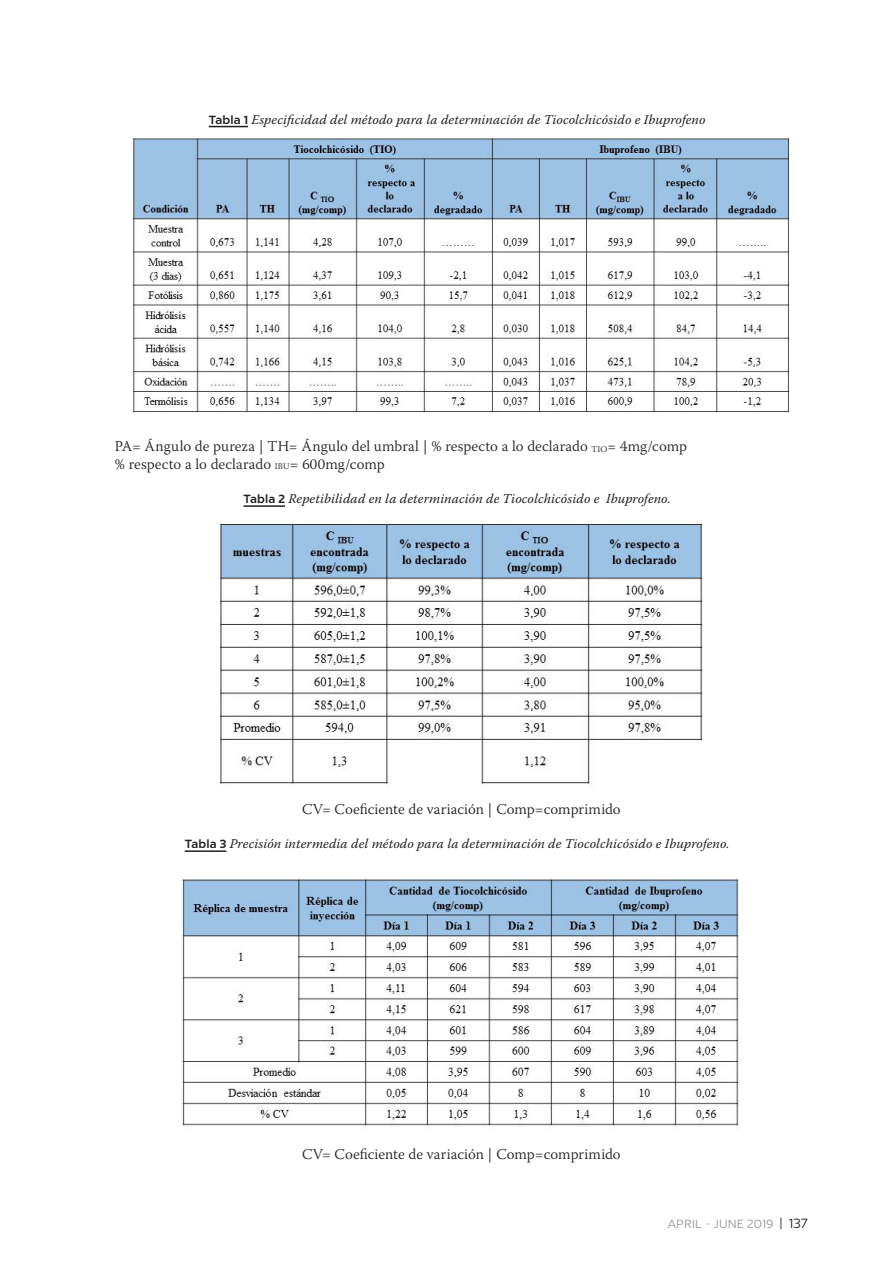
<style>
.page{position:relative;width:893px;height:1263px;background:#fff}
.page>*{position:absolute;margin:0;border:0;box-sizing:border-box;transform-origin:0 0}
.t1{font:300 15px/17.2px "Warnock Pro";letter-spacing:.005em;color:#231f20}
.t2{font:italic 13.5px "Warnock Pro";letter-spacing:.01em;color:#231f20}
.t3{font:12px "Liszt FY";letter-spacing:.01em;color:#939598}
.s1{font-family:"Liszt FY";font-weight:700;font-style:normal;font-size:12px}
.s2{font-size:8.7px}
.s3{font-size:13.5px;color:#231f20}
</style>
<div class="page">
<hr style="left:209px;top:126px;width:39px;height:1px;background:#231f20">
<hr style="left:243px;top:505px;width:42px;height:2px;background:#231f20">
<hr style="left:185px;top:850px;width:41px;height:2px;background:#231f20">
<img style="left:132px;top:137px;width:659px;height:276px">
<img style="left:219px;top:520px;width:484px;height:266px">
<img style="left:181px;top:879px;width:559px;height:250px">
<p class="t2" style="left:209px;top:111px;width:498px"><span class="s1">Tabla 1</span> Especificidad del método para la determinación de Tiocolchicósido e Ibuprofeno</p>
<p class="t1" style="left:115px;top:437px;width:574px">PA= Ángulo de pureza | TH= Ángulo del umbral | % respecto a lo declarado <span class="s2">TIO</span>= 4mg/comp % respecto a lo declarado <span class="s2">IBU</span>= 600mg/comp</p>
<p class="t2" style="left:243px;top:490px;width:429px"><span class="s1">Tabla 2</span> Repetibilidad en la determinación de Tiocolchicósido e Ibuprofeno.</p>
<p class="t1" style="left:302px;top:800px;width:320px">CV= Coeficiente de variación | Comp=comprimido</p>
<p class="t2" style="left:185px;top:835px;width:546px"><span class="s1">Tabla 3</span> Precisión intermedia del método para la determinación de Tiocolchicósido e Ibuprofeno.</p>
<p class="t1" style="left:302px;top:1145px;width:320px">CV= Coeficiente de variación | Comp=comprimido</p>
<p class="t3" style="left:668px;top:1216px;width:142px">APRIL - JUNE 2019 <span class="s3">| 137</span></p>
</div>
